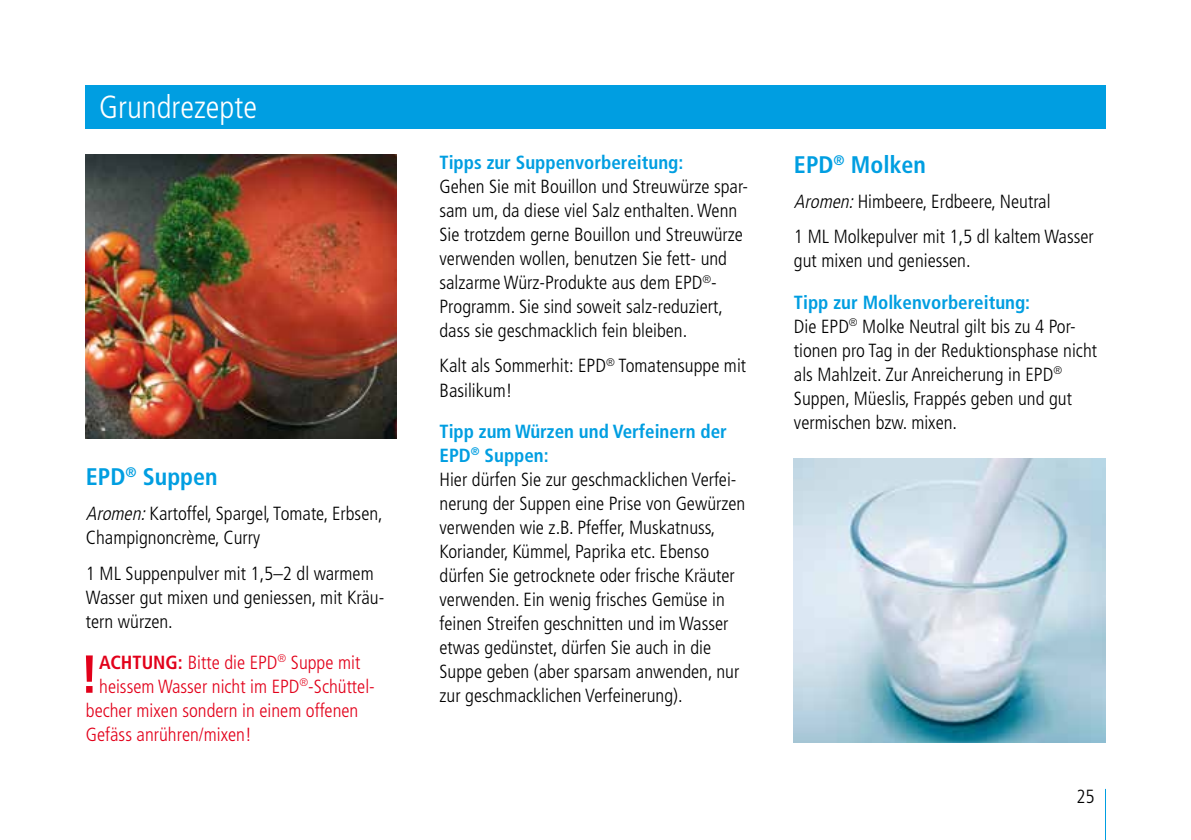
<style>
.page{position:relative;width:1191px;height:840px;background:#fff}
.page>*{position:absolute;margin:0;border:0;box-sizing:border-box;transform-origin:0 0}
.t1{font:700 condensed 53.4px "Frutiger LT Pro";color:#e2001a}
.t2{font:300 condensed 32px "Frutiger LT Pro";color:#fff}
.t3{font:700 condensed 24px "Frutiger LT Pro";color:#009ee1}
.t4{font:300 condensed 19px/24px "Frutiger LT Pro";color:#000}
.t5{font:300 condensed 19px "Frutiger LT Pro";color:#e2001a}
.t6{font:700 condensed 19px "Frutiger LT Pro";color:#009ee1}
.s1{font-style:italic}
.s2{font-weight:700}
.s3{font-weight:700;color:#009ee1}
</style>
<div class="page">
<div style="left:85px;top:85px;width:1021px;height:44px;background:#009ee1"></div>
<img style="left:85px;top:154px;width:312px;height:284px">
<img style="left:794px;top:458px;width:312px;height:283px">
<hr style="left:1105px;top:788px;width:1px;height:51px;background:#009ee1">
<h2 class="t2" style="left:99px;top:90px;width:159px">Grundrezepte</h2>
<p class="t3" style="left:86px;top:466px;width:133px">EPD<sup>®</sup> Suppen</p>
<p class="t4" style="left:86px;top:502px;width:298px"><span class="s1">Aromen:</span>Kartoffel, Spargel, Tomate, Erbsen,<br>Champignoncrème, Curry</p>
<p class="t4" style="left:86px;top:561px;width:300px">1 ML Suppenpulver mit 1,5–2 dl warmem<br>Wasser gut mixen und geniessen, mit Kräu&shy;tern würzen.</p>
<h1 class="t1" style="left:79px;top:651px;width:21px">!</h1>
<p class="t5" style="left:99px;top:652px;width:262px"><span class="s2">ACHTUNG:</span> Bitte die EPD<sup>®</sup> Suppe mit</p>
<p class="t5" style="left:99px;top:676px;width:277px">heissem Wasser nicht im EPD<sup>®</sup>-Schüttel-</p>
<p class="t5" style="left:86px;top:700px;width:274px">becher mixen sondern in einem offenen</p>
<p class="t5" style="left:86px;top:724px;width:167px">Gefäss anrühren/mixen!</p>
<p class="t6" style="left:439px;top:154px;width:245px">Tipps zur Suppenvorbereitung:</p>
<p class="t4" style="left:439px;top:175px;width:310px">Gehen Sie mit Bouillon und Streuwürze spar&shy;sam um, da diese viel Salz enthalten. Wenn Sie trotzdem gerne Bouillon und Streuwürze verwenden wollen, benutzen Sie fett- und salzarme Würz-Produkte aus dem EPD<sup>®</sup>- Programm. Sie sind soweit salz-reduziert, dass sie geschmacklich fein bleiben.</p>
<p class="t4" style="left:439px;top:354px;width:308px">Kalt als Sommerhit: EPD<sup>®</sup> Tomatensuppe mit<br>Basilikum!</p>
<p class="t4" style="left:439px;top:419px;width:307px"><span class="s3">Tipp zum Würzen und Verfeinern der EPD</span><sup>®</sup> <span class="s3">Suppen:<br></span>Hier dürfen Sie zur geschmacklichen Verfei&shy;nerung der Suppen eine Prise von Gewürzen verwenden wie z.B. Pfeffer, Muskatnuss, Koriander, Kümmel, Paprika etc. Ebenso dürfen Sie getrocknete oder frische Kräuter verwenden. Ein wenig frisches Gemüse in feinen Streifen geschnitten und im Wasser etwas gedünstet, dürfen Sie auch in die Suppe geben (aber sparsam anwenden, nur zur geschmack lichen Verfeinerung).</p>
<p class="t3" style="left:794px;top:154px;width:133px">EPD<sup>®</sup> Molken</p>
<p class="t4" style="left:794px;top:184px;width:301px;line-height:35.4px"><span class="s1">Aromen:</span>Himbeere, Erdbeere, Neutral<br>1 ML Molkepulver mit 1,5 dl kaltem Wasser</p>
<p class="t4" style="left:794px;top:249px;width:178px">gut mixen und geniessen.</p>
<p class="t4" style="left:794px;top:290px;width:304px"><span class="s3">Tipp zur Molkenvorbereitung:<br></span>Die EPD<sup>®</sup> Molke Neutral gilt bis zu 4 Por - tionen pro Tag in der Reduktionsphase nicht als Mahlzeit. Zur Anreicherung in EPD<sup>® </sup>Suppen, Müeslis, Frappés geben und gut vermischen bzw. mixen.</p>
<p class="t4" style="left:1076px;top:785px;width:20px">25</p>
</div>
